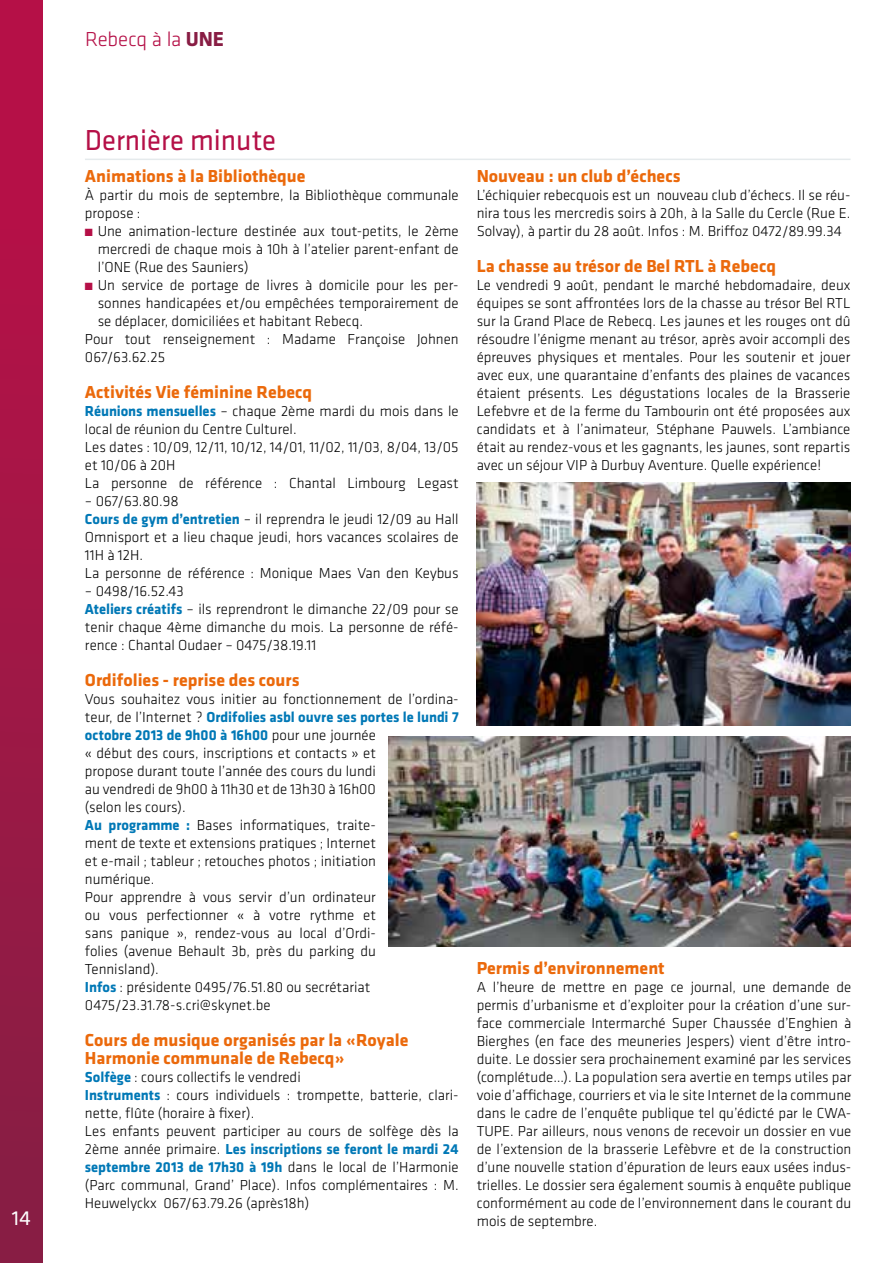
<style>
.page{position:relative;width:893px;height:1263px;background:#fff}
.page>*{position:absolute;margin:0;border:0;box-sizing:border-box;transform-origin:0 0}
.t1{font:30px "Klavika";color:#b51047;scale:.96 1}
.t2{font:300 21px "Klavika";letter-spacing:-.01em;color:#b51047}
.t3{font:21px "Klavika";color:#fff}
.t4{font:700 18px/18px "Klavika";color:#eb690b}
.t5{font:300 15px/18px "Klavika";color:#000}
.s1{font-weight:700;color:#881d44}
.s2{color:#b51047}
.s3{font-weight:700;color:#0078b6}
</style>
<div class="page">
<div style="left:0;top:0;width:43px;height:1263px;background:linear-gradient(to bottom,#bc0f48,#861f44)"></div>
<hr style="left:85px;top:159px;width:765px;height:1px;background:#e5eaec">
<img style="left:477px;top:482px;width:373px;height:243px">
<img style="left:389px;top:736px;width:461px;height:210px">
<h2 class="t3" style="left:12px;top:1206px;width:20px">14</h2>
<h2 class="t2" style="left:85px;top:27px;width:141px">Rebecq à la <span class="s1">UNE</span></h2>
<h1 class="t1" style="left:85px;top:124px;width:201px">Dernière minute</h1>
<p class="t4" style="left:85px;top:167px;width:222px">Animations à la Bibliothèque</p>
<p class="t5" style="left:85px;top:186px;width:375px">À partir du mois de septembre, la Bibliothèque communale propose :</p>
<p class="t5" style="left:98px;top:222px;width:363px;text-align:justify;text-indent:-13px"><span class="s2">■</span> Une animation-lecture destinée aux tout-petits, le 2ème mercredi de chaque mois à 10h à l’atelier parent-enfant de l’ONE (Rue des Sauniers)</p>
<p class="t5" style="left:85px;top:276px;width:375px"><span class="s2">■</span> Un service de portage de livres à domicile pour les per-</p>
<p class="t5" style="left:98px;top:294px;width:362px">sonnes handicapées et/ou empêchées temporairement de</p>
<p class="t5" style="left:98px;top:312px;width:267px">se déplacer, domiciliées et habitant Rebecq.</p>
<p class="t5" style="left:85px;top:330px;width:375px">Pour tout renseignement : Madame Françoise Johnen</p>
<p class="t5" style="left:85px;top:348px;width:82px">067/63.62.25</p>
<p class="t4" style="left:85px;top:383px;width:229px">Activités Vie féminine Rebecq</p>
<p class="t5" style="left:85px;top:402px;width:375px"><span class="s3">Réunions mensuelles</span> – chaque 2ème mardi du mois dans le local de réunion du Centre Culturel.<br>Les dates : 10/09, 12/11, 10/12, 14/01, 11/02, 11/03, 8/04, 13/05 et 10/06 à 20H<br>La personne de référence : Chantal Limbourg Legast</p>
<p class="t5" style="left:85px;top:492px;width:375px">– 067/63.80.98<br><span class="s3">Cours de gym d’entretien</span> – il reprendra le jeudi 12/09 au Hall Omnisport et a lieu chaque jeudi, hors vacances scolaires de 11H à 12H.<br>La personne de référence : Monique Maes Van den Keybus</p>
<p class="t5" style="left:85px;top:582px;width:375px">– 0498/16.52.43<br><span class="s3">Ateliers créatifs</span> – ils reprendront le dimanche 22/09 pour se tenir chaque 4ème dimanche du mois. La personne de réfé&shy;rence : Chantal Oudaer – 0475/38.19.11</p>
<p class="t4" style="left:85px;top:671px;width:216px">Ordifolies - reprise des cours</p>
<p class="t5" style="left:85px;top:690px;width:375px">Vous souhaitez vous initier au fonctionnement de l’ordina&shy;teur, de l’Internet ? <span class="s3">Ordifolies asbl ouvre ses portes le lundi 7 octobre 2013 de 9h00 à 16h00</span> pour une journée<br>« début des cours, inscriptions et contacts » et<br>propose durant toute l’année des cours du lundi<br>au vendredi de 9h00 à 11h30 et de 13h30 à 16h00<br>(selon les cours).<br><span class="s3">Au programme :</span> Bases informatiques, traite-<br>ment de texte et extensions pratiques ; Internet<br>et e-mail ; tableur ; retouches photos ; initiation<br>numérique.<br>Pour apprendre à vous servir d’un ordinateur<br>ou vous perfectionner « à votre rythme et<br>sans panique », rendez-vous au local d’Ordi-<br>folies (avenue Behault 3b, près du parking du<br>Tennisland).<br><span class="s3">Infos</span> : présidente 0495/76.51.80 ou secrétariat 0475/23.31.78-s.cri@skynet.be</p>
<p class="t4" style="left:85px;top:1031px;width:325px">Cours de musique organisés par la «Royale<br>Harmonie communale de Rebecq»</p>
<p class="t5" style="left:85px;top:1068px;width:375px"><span class="s3">Solfège</span> : cours collectifs le vendredi<br><span class="s3">Instruments</span> : cours individuels : trompette, batterie, clari&shy;nette, flûte (horaire à fixer).<br>Les enfants peuvent participer au cours de solfège dès la 2ème année primaire. <span class="s3">Les inscriptions se feront le mardi 24 septembre 2013 de 17h30 à 19h</span> dans le local de l’Harmonie (Parc communal, Grand’ Place). Infos complémentaires : M.<br>Heuwelyckx 067/63.79.26 (après18h)</p>
<p class="t4" style="left:477px;top:167px;width:205px">Nouveau : un club d’échecs</p>
<p class="t5" style="left:477px;top:186px;width:375px;text-align:justify">L’échiquier rebecquois est un nouveau club d’échecs. Il se réu&shy;nira tous les mercredis soirs à 20h, à la Salle du Cercle (Rue E.<br>Solvay), à partir du 28 août. Infos : M. Briffoz 0472/89.99.34</p>
<p class="t4" style="left:477px;top:257px;width:301px">La chasse au trésor de Bel RTL à Rebecq</p>
<p class="t5" style="left:477px;top:276px;width:375px;text-align:justify">Le vendredi 9 août, pendant le marché hebdomadaire, deux équipes se sont affrontées lors de la chasse au trésor Bel RTL sur la Grand Place de Rebecq. Les jaunes et les rouges ont dû résoudre l’énigme menant au trésor, après avoir accompli des épreuves physiques et mentales. Pour les soutenir et jouer avec eux, une quarantaine d’enfants des plaines de vacances étaient présents. Les dégustations locales de la Brasserie Lefebvre et de la ferme du Tambourin ont été proposées aux candidats et à l’animateur, Stéphane Pauwels. L’ambiance était au rendez-vous et les gagnants, les jaunes, sont repartis avec un séjour VIP à Durbuy Aventure. Quelle expérience!</p>
<p class="t4" style="left:477px;top:959px;width:190px">Permis d’environnement</p>
<p class="t5" style="left:477px;top:978px;width:376px;text-align:justify">A l’heure de mettre en page ce journal, une demande de permis d’urbanisme et d’exploiter pour la création d’une sur&shy;face commerciale Intermarché Super Chaussée d’Enghien à Bierghes (en face des meuneries Jespers) vient d’être intro&shy;duite. Le dossier sera prochainement examiné par les services (complétude…). La population sera avertie en temps utiles par voie d’affichage, courriers et via le site Internet de la commune dans le cadre de l’enquête publique tel qu’édicté par le CWA-TUPE. Par ailleurs, nous venons de recevoir un dossier en vue de l’extension de la brasserie Lefèbvre et de la construction d’une nouvelle station d’épuration de leurs eaux usées indus&shy;trielles. Le dossier sera également soumis à enquête publique conformément au code de l’environnement dans le courant du mois de septembre.</p>
</div>
